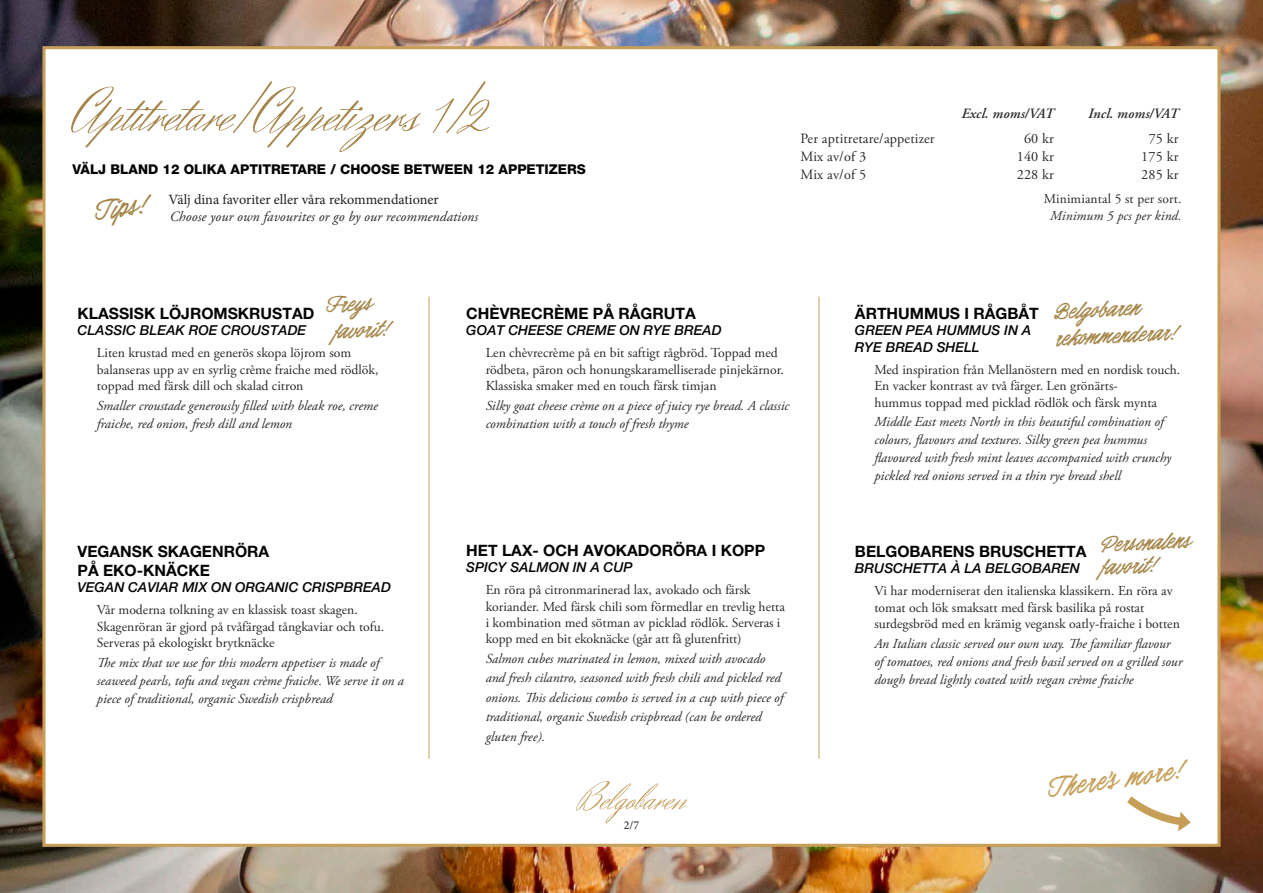
<style>
.page{position:relative;width:1263px;height:893px;background:#fff}
.page>*{position:absolute;margin:0;border:0;box-sizing:border-box;transform-origin:0 0}
.t1{font:60px "Herr Von Muellerhoff";color:#a5864c}
.t2{font:27.3px "Honeymoon Bold PERSONALUSE";color:#c69f59}
.t3{font:27.3px "Honeymoon Bold PERSONALUSE";color:#a58649}
.t4{font:22.05px "Honeymoon Bold PERSONALUSE";color:#a58649}
.t5{font:700 15.75px/18.8px "Helvetica Neue LT Pro";color:#040503}
.t6{font:14.25px "Adobe Garamond Pro";letter-spacing:.01em;color:#292929}
.t7{font:italic 14.25px "Adobe Garamond Pro";letter-spacing:.01em;color:#292929}
.t8{font:14.25px "Minion Pro";letter-spacing:-.005em;color:#231f20}
.t9{font:italic 600 14.25px "Adobe Garamond Pro";letter-spacing:.01em;color:#292929}
.t10{font:italic 13.65px/18px "Adobe Garamond Pro";color:#292929}
.t11{font:13.65px/16.5px "Adobe Garamond Pro";color:#292929}
.t12{font:italic 500 13.65px "Helvetica Neue LT Pro";color:#040503}
.t13{font:800 13.5px "Helvetica Neue LT Pro";color:#040503}
.t14{font:13.5px "Adobe Garamond Pro";letter-spacing:.01em;color:#292929}
.t15{font:italic 13.5px "Adobe Garamond Pro";letter-spacing:.01em;color:#292929}
.t16{font:12px "Minion Pro";color:#231f20}
</style>
<div class="page">
<img style="left:0;top:46px;width:42px;height:800px">
<img style="left:0;top:846px;width:1220px;height:47px">
<img style="left:1220px;top:46px;width:43px;height:847px">
<img style="left:0;top:0;width:1263px;height:46px">
<div style="left:42px;top:46px;width:1178px;height:801px;background:#fff;border:3px solid #c69f59"></div>
<svg style="left:576px;top:781px;width:111px;height:42px"></svg>
<hr style="left:429px;top:297px;width:1px;height:462px;background:#c69f5b">
<hr style="left:819px;top:297px;width:1px;height:462px;background:#c69f5b">
<svg style="left:1127px;top:796px;width:64px;height:35px"></svg>
<p class="t1" style="left:72px;top:75px;width:416px">Aptitretare/Appetizers 1/2</p>
<p class="t13" style="left:72px;top:161px;width:515px">VÄLJ BLAND 12 OLIKA APTITRETARE / CHOOSE BETWEEN 12 APPETIZERS</p>
<p class="t3" style="left:93px;top:195px;width:53px;rotate:-8deg">Tips!</p>
<p class="t8" style="left:169px;top:190px;width:272px">Välj dina favoriter eller våra rekommendationer</p>
<p class="t7" style="left:170px;top:208px;width:310px">Choose your own favourites or go by our recommendations</p>
<p class="t9" style="left:961px;top:105px;width:94px">Excl. moms/VAT</p>
<p class="t9" style="left:1088px;top:105px;width:92px">Incl. moms/VAT</p>
<p class="t6" style="left:800px;top:130px;width:136px">Per aptitretare/appetizer</p>
<p class="t6" style="left:1024px;top:130px;width:31px">60 kr</p>
<p class="t6" style="left:1149px;top:130px;width:31px">75 kr</p>
<p class="t6" style="left:800px;top:148px;width:67px">Mix av/of 3</p>
<p class="t6" style="left:1017px;top:148px;width:39px">140 kr</p>
<p class="t6" style="left:1141px;top:148px;width:39px">175 kr</p>
<p class="t6" style="left:800px;top:166px;width:67px">Mix av/of 5</p>
<p class="t6" style="left:1017px;top:166px;width:39px">228 kr</p>
<p class="t6" style="left:1141px;top:166px;width:39px">285 kr</p>
<p class="t14" style="left:1044px;top:191px;width:139px">Minimiantal 5 st per sort.</p>
<p class="t15" style="left:1050px;top:207px;width:133px">Minimum 5 pcs per kind.</p>
<p class="t4" style="left:326px;top:292px;width:48px;rotate:-3deg">Freys</p>
<p class="t4" style="left:333px;top:318px;width:56px;rotate:-3deg">favorit!</p>
<p class="t5" style="left:78px;top:304px;width:238px">KLASSISK LÖJROMSKRUSTAD</p>
<p class="t12" style="left:78px;top:322px;width:230px">CLASSIC BLEAK ROE CROUSTADE</p>
<p class="t11" style="left:97px;top:345px;width:256px">Liten krustad med en generös skopa löjrom som</p>
<p class="t11" style="left:97px;top:362px;width:283px">balanseras upp av en syrlig crème fraiche med rödlök, toppad med färsk dill och skalad citron</p>
<p class="t10" style="left:97px;top:397px;width:282px">Smaller croustade generously filled with bleak roe, creme fraiche, red onion, fresh dill and lemon</p>
<p class="t5" style="left:78px;top:542px;width:193px">VEGANSK SKAGENRÖRA<br>PÅ EKO-KNÄCKE</p>
<p class="t12" style="left:78px;top:579px;width:315px">VEGAN CAVIAR MIX ON ORGANIC CRISPBREAD</p>
<p class="t11" style="left:97px;top:602px;width:262px">Vår moderna tolkning av en klassisk toast skagen.</p>
<p class="t11" style="left:97px;top:619px;width:289px">Skagenröran är gjord på tvåfärgad tångkaviar och tofu.<br>Serveras på ekologiskt brytknäcke</p>
<p class="t10" style="left:97px;top:654px;width:308px">The mix that we use for this modern appetiser is made of seaweed pearls, tofu and vegan crème fraiche. We serve it on a piece of traditional, organic Swedish crispbread</p>
<p class="t5" style="left:466px;top:304px;width:231px">CHÈVRECRÈME PÅ RÅGRUTA</p>
<p class="t12" style="left:466px;top:322px;width:257px">GOAT CHEESE CREME ON RYE BREAD</p>
<p class="t11" style="left:486px;top:345px;width:300px">Len chèvrecrème på en bit saftigt rågbröd. Toppad med rödbeta, päron och honungskaramelliserade pinjekärnor.<br>Klassiska smaker med en touch färsk timjan</p>
<p class="t10" style="left:486px;top:397px;width:305px">Silky goat cheese crème on a piece of juicy rye bread. A classic combination with a touch of fresh thyme</p>
<p class="t5" style="left:466px;top:540px;width:300px">HET LAX- OCH AVOKADORÖRA I KOPP</p>
<p class="t12" style="left:466px;top:559px;width:168px">SPICY SALMON IN A CUP</p>
<p class="t11" style="left:486px;top:582px;width:301px">En röra på citronmarinerad lax, avokado och färsk koriander. Med färsk chili som förmedlar en trevlig hetta i kombination med sötman av picklad rödlök. Serveras i kopp med en bit ekoknäcke (går att få glutenfritt)</p>
<p class="t10" style="left:486px;top:649px;width:299px;line-height:19.5px">Salmon cubes marinated in lemon, mixed with avocado and fresh cilantro, seasoned with fresh chili and pickled red onions. This delicious combo is served in a cup with piece of traditional, organic Swedish crispbread (can be ordered gluten free).</p>
<p class="t16" style="left:624px;top:817px;width:17px">2/7</p>
<p class="t4" style="left:1053px;top:299px;width:88px;rotate:-3deg">Belgobaren</p>
<p class="t4" style="left:1055px;top:325px;width:123px;rotate:-3deg">rekommenderar!</p>
<p class="t5" style="left:855px;top:304px;width:185px">ÄRTHUMMUS I RÅGBÅT</p>
<p class="t12" style="left:855px;top:322px;width:178px">GREEN PEA HUMMUS IN A</p>
<p class="t12" style="left:855px;top:339px;width:126px">RYE BREAD SHELL</p>
<p class="t11" style="left:874px;top:362px;width:307px">Med inspiration från Mellanöstern med en nordisk touch.<br>En vacker kontrast av två färger. Len grönärts-<br>hummus toppad med picklad rödlök och färsk mynta</p>
<p class="t10" style="left:874px;top:413px;width:298px">Middle East meets North in this beautiful combination of colours, flavours and textures. Silky green pea hummus flavoured with fresh mint leaves accompanied with crunchy pickled red onions served in a thin rye bread shell</p>
<p class="t4" style="left:1099px;top:532px;width:92px;rotate:-3deg">Personalens</p>
<p class="t4" style="left:1101px;top:554px;width:56px;rotate:-3deg">favorit!</p>
<p class="t5" style="left:855px;top:541px;width:233px">BELGOBARENS BRUSCHETTA</p>
<p class="t12" style="left:855px;top:560px;width:226px">BRUSCHETTA À LA BELGOBAREN</p>
<p class="t11" style="left:874px;top:583px;width:307px">Vi har moderniserat den italienska klassikern. En röra av tomat och lök smaksatt med färsk basilika på rostat surdegsbröd med en krämig vegansk oatly-fraiche i botten</p>
<p class="t10" style="left:874px;top:635px;width:309px">An Italian classic served our own way. The familiar flavour of tomatoes, red onions and fresh basil served on a grilled sour dough bread lightly coated with vegan crème fraiche</p>
<p class="t2" style="left:1045px;top:772px;width:137px;rotate:-8deg">There’s more!</p>
</div>
